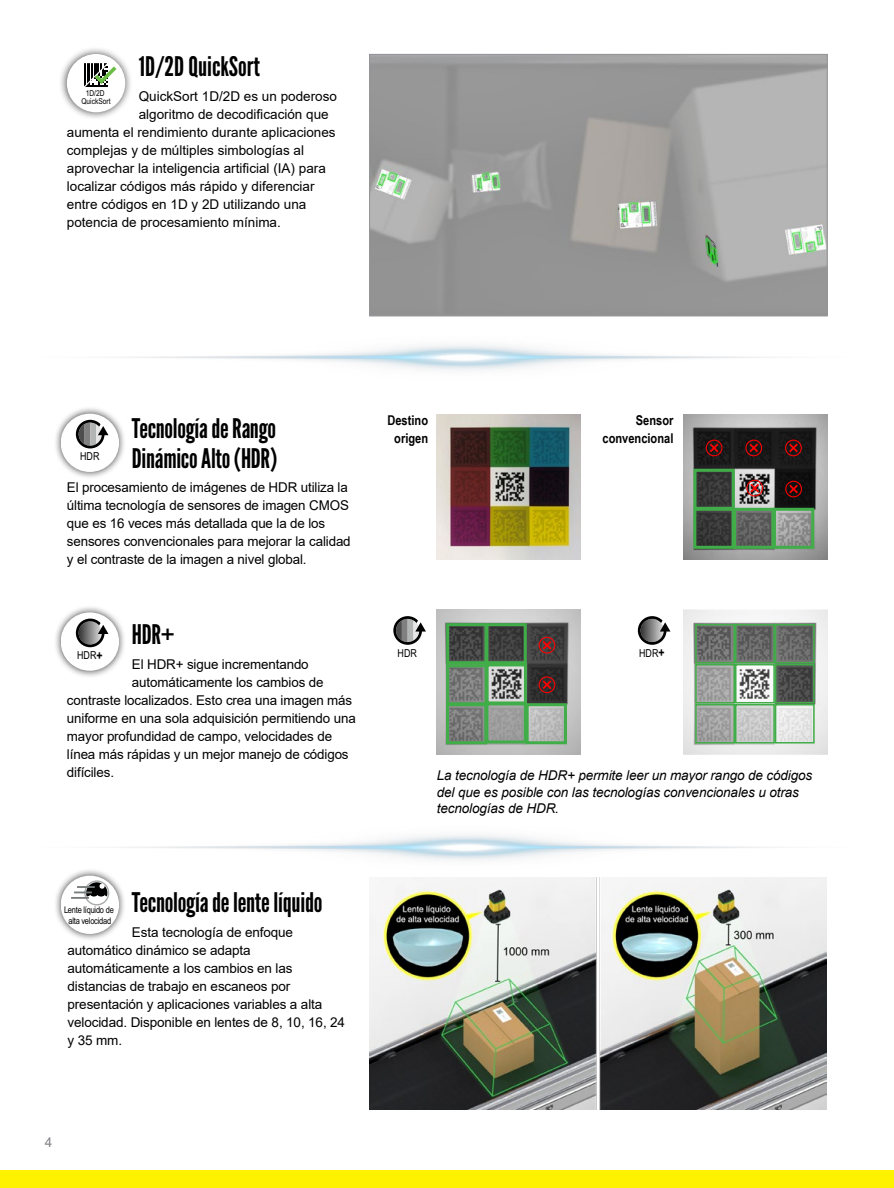
<style>
.page{position:relative;width:894px;height:1188px;background:#fff}
.page>*{position:absolute;margin:0;border:0;box-sizing:border-box;transform-origin:0 0}
.t1{font:27px/30px "League Gothic";letter-spacing:-.01em;color:#000}
.t2{font:13.5px/18px "Arial";letter-spacing:-.01em;color:#000}
.t3{font:italic 13.5px/16.5px "Arial";letter-spacing:-.01em;color:#000}
.t4{font:700 13.5px/18px "Arial Narrow";color:#000;text-align:right}
.t5{font:13.5px "Arial";color:#808285}
.t6{font:10.95px "Arial Narrow";color:#000}
.t7{font:9.15px/10.9px "Arial Narrow";letter-spacing:-.025em;color:#000;text-align:center}
.t8{font:8.1px/8.1px "Arial Narrow";color:#000;text-align:center}
.s1{font-weight:700;font-size:12.75px}
</style>
<div class="page">
<div style="left:0;top:1171px;width:893px;height:17px;background:#fff200"></div>
<div style="left:53px;top:605px;width:73px;height:73px;background:#000;opacity:.75"></div>
<div style="left:61px;top:612px;width:57px;height:59px;background:#fff;border-radius:50%"></div>
<svg style="left:76px;top:619px;width:32px;height:28px"></svg>
<div style="left:53px;top:406px;width:73px;height:73px;background:#000;opacity:.75"></div>
<div style="left:61px;top:414px;width:57px;height:58px;background:#fff;border-radius:50%"></div>
<svg style="left:76px;top:420px;width:32px;height:28px"></svg>
<svg style="left:393px;top:616px;width:33px;height:29px"></svg>
<img style="left:683px;top:415px;width:144px;height:144px">
<img style="left:436px;top:415px;width:144px;height:144px">
<img style="left:436px;top:610px;width:144px;height:144px">
<img style="left:683px;top:610px;width:144px;height:144px">
<svg style="left:637px;top:616px;width:33px;height:29px"></svg>
<div style="left:693px;top:469px;width:41px;height:41px;border:3px solid #41ad49"></div>
<div style="left:693px;top:508px;width:41px;height:41px;border:3px solid #41ad49"></div>
<div style="left:732px;top:508px;width:42px;height:41px;border:3px solid #41ad49"></div>
<div style="left:772px;top:508px;width:42px;height:41px;border:3px solid #41ad49"></div>
<div style="left:446px;top:664px;width:41px;height:41px;border:3px solid #41ad49"></div>
<div style="left:446px;top:703px;width:41px;height:41px;border:3px solid #41ad49"></div>
<div style="left:446px;top:623px;width:41px;height:41px;border:3px solid #41ad49"></div>
<div style="left:525px;top:703px;width:41px;height:41px;border:3px solid #41ad49"></div>
<div style="left:485px;top:623px;width:41px;height:41px;border:3px solid #41ad49"></div>
<div style="left:695px;top:624px;width:39px;height:39px;border:2px solid #41ad49"></div>
<div style="left:734px;top:624px;width:40px;height:39px;border:2px solid #41ad49"></div>
<div style="left:774px;top:624px;width:40px;height:39px;border:2px solid #41ad49"></div>
<div style="left:695px;top:664px;width:39px;height:39px;border:2px solid #41ad49"></div>
<div style="left:734px;top:664px;width:40px;height:39px;border:2px solid #41ad49"></div>
<div style="left:774px;top:664px;width:40px;height:39px;border:2px solid #41ad49"></div>
<div style="left:695px;top:704px;width:39px;height:40px;border:2px solid #41ad49"></div>
<div style="left:734px;top:704px;width:40px;height:40px;border:2px solid #41ad49"></div>
<div style="left:774px;top:704px;width:40px;height:40px;border:2px solid #41ad49"></div>
<svg style="left:705px;top:440px;width:17px;height:16px"></svg>
<svg style="left:745px;top:440px;width:16px;height:16px"></svg>
<svg style="left:784px;top:440px;width:17px;height:16px"></svg>
<svg style="left:785px;top:481px;width:16px;height:16px"></svg>
<svg style="left:746px;top:480px;width:16px;height:16px"></svg>
<svg style="left:538px;top:676px;width:17px;height:17px"></svg>
<svg style="left:538px;top:637px;width:17px;height:17px"></svg>
<div style="left:53px;top:868px;width:73px;height:73px;background:#000;opacity:.75"></div>
<div style="left:61px;top:876px;width:57px;height:58px;background:#fff;border-radius:50%"></div>
<div style="left:84px;top:880px;width:25px;height:25px;border:1px solid #a7aaab;border-radius:50%"></div>
<svg style="left:71px;top:882px;width:36px;height:22px"></svg>
<img style="left:369px;top:878px;width:457px;height:232px">
<div style="left:485px;top:663px;width:41px;height:41px;border:3px solid #41ad49"></div>
<div style="left:485px;top:702px;width:41px;height:41px;border:3px solid #41ad49"></div>
<div style="left:59px;top:46px;width:74px;height:74px;background:#000;opacity:.75"></div>
<div style="left:67px;top:54px;width:58px;height:58px;background:#fff;border-radius:50%"></div>
<svg style="left:84px;top:63px;width:36px;height:24px"></svg>
<img style="left:371px;top:56px;width:454px;height:258px">
<div style="left:369px;top:54px;width:458px;height:262px;border:1px solid #939598"></div>
<h1 class="t1" style="left:139px;top:51px;width:123px">1D/2D QuickSort</h1>
<p class="t2" style="left:139px;top:87px;width:200px">QuickSort 1D/2D es un poderoso</p>
<p class="t2" style="left:139px;top:105px;width:191px">algoritmo de decodificación que</p>
<p class="t2" style="left:67px;top:123px;width:270px">aumenta el rendimiento durante aplicaciones</p>
<p class="t2" style="left:67px;top:141px;width:239px">complejas y de múltiples simbologías al</p>
<p class="t2" style="left:67px;top:159px;width:260px">aprovechar la inteligencia artificial (IA) para</p>
<p class="t2" style="left:67px;top:177px;width:249px">localizar códigos más rápido y diferenciar</p>
<p class="t2" style="left:67px;top:195px;width:241px">entre códigos en 1D y 2D utilizando una</p>
<p class="t2" style="left:67px;top:213px;width:215px">potencia de procesamiento mínima.</p>
<p class="t8" style="left:81px;top:89px;width:31px">1D/2D<br>QuickSort</p>
<h1 class="t1" style="left:132px;top:413px;width:147px">Tecnología de Rango<br>Dinámico Alto (HDR)</h1>
<p class="t2" style="left:67px;top:479px;width:285px">El procesamiento de imágenes de HDR utiliza la última tecnología de sensores de imagen CMOS que es 16 veces más detallada que la de los sensores convencionales para mejorar la calidad y el contraste de la imagen a nivel global.</p>
<p class="t6" style="left:80px;top:448px;width:21px">HDR</p>
<h1 class="t1" style="left:132px;top:620px;width:44px">HDR+</h1>
<p class="t2" style="left:132px;top:655px;width:178px">El HDR+ sigue incrementando</p>
<p class="t2" style="left:132px;top:673px;width:193px">automáticamente los cambios de</p>
<p class="t2" style="left:67px;top:691px;width:287px">contraste localizados. Esto crea una imagen más</p>
<p class="t2" style="left:67px;top:709px;width:290px">uniforme en una sola adquisición permitiendo una</p>
<p class="t2" style="left:67px;top:727px;width:266px">mayor profundidad de campo, velocidades de</p>
<p class="t2" style="left:67px;top:745px;width:283px">línea más rápidas y un mejor manejo de códigos</p>
<p class="t2" style="left:67px;top:763px;width:49px">difíciles.</p>
<p class="t6" style="left:77px;top:647px;width:27px">HDR<span class="s1">+</span></p>
<h1 class="t1" style="left:132px;top:888px;width:192px">Tecnología de lente líquido</h1>
<p class="t2" style="left:68px;top:923px;width:279px;text-indent:64px">Esta tecnología de enfoque automático dinámico se adapta automáticamente a los cambios en las distancias de trabajo en escaneos por presentación y aplicaciones variables a alta velocidad. Disponible en lentes de 8, 10, 16, 24 y 35 mm.</p>
<p class="t7" style="left:64px;top:904px;width:51px">Lente líquido de alta velocidad</p>
<p class="t4" style="left:387px;top:410px;width:42px;text-align:center">Destino origen</p>
<p class="t4" style="left:602px;top:410px;width:72px">Sensor convencional</p>
<p class="t6" style="left:397px;top:645px;width:21px">HDR</p>
<p class="t6" style="left:638px;top:645px;width:27px">HDR<span class="s1">+</span></p>
<p class="t3" style="left:436px;top:767px;width:377px">La tecnología de HDR+ permite leer un mayor rango de códigos del que es posible con las tecnologías convencionales u otras tecnologías de HDR.</p>
<p class="t5" style="left:45px;top:1133px;width:9px">4</p>
</div>
